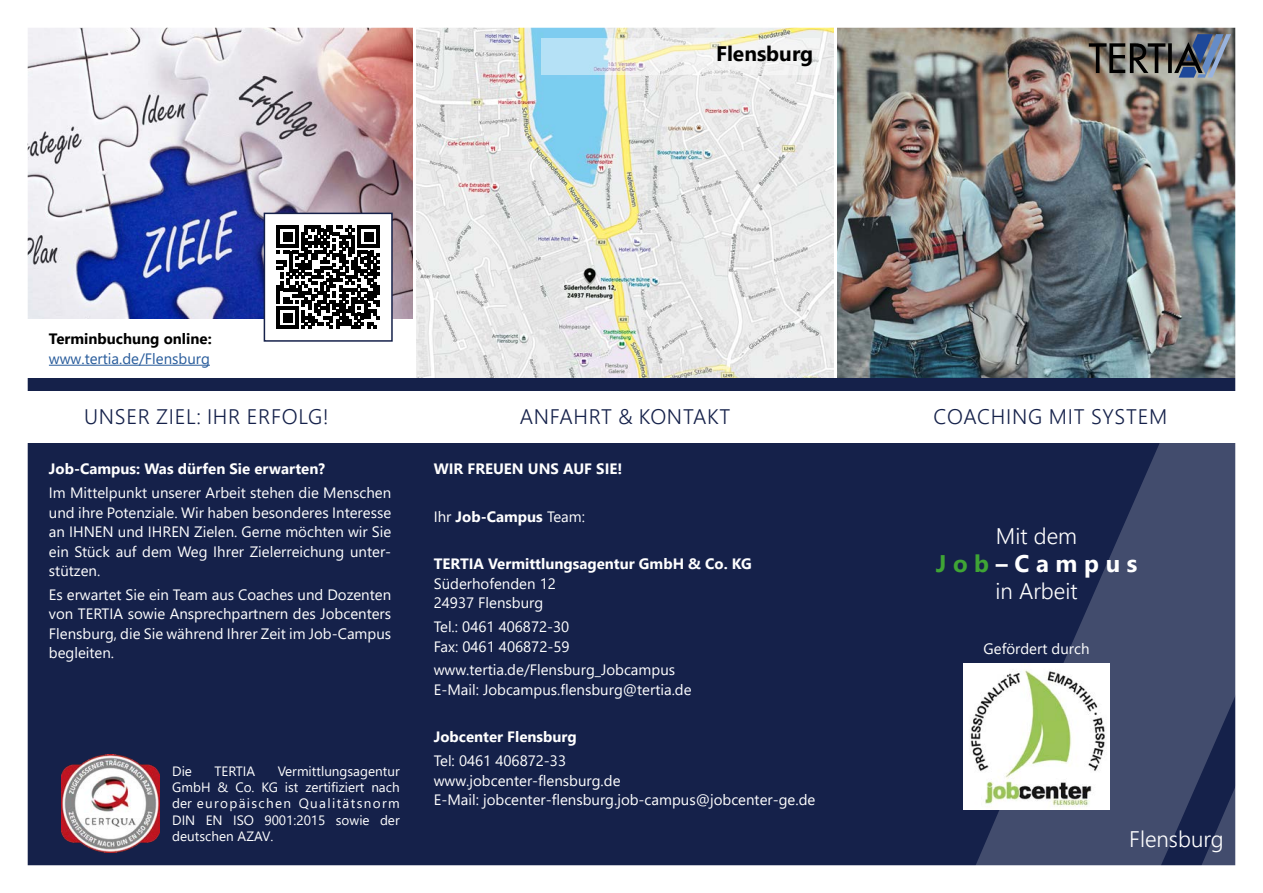
<style>
.page{position:relative;width:1263px;height:893px;background:#fff}
.page>*{position:absolute;margin:0;border:0;box-sizing:border-box;transform-origin:0 0}
.Headline_Title_2{font:700 24px "Segoe UI";color:#fff}
.Headline_Title_2-2{font:300 22.5px "Segoe UI";color:#fff}
.Headline_Blau_Klein{font:300 21px "Segoe UI";letter-spacing:.035em;color:#15214a}
.Stadt{font:700 21px "Segoe UI";color:#000}
.Fließtext{font:15px/19.5px "Segoe UI";color:#fff;text-align:justify}
.Text_Zeile_Links{font:15px/19.5px "Segoe UI";color:#fff}
.Text_Zeile_Links-2{font:700 15px/19.5px "Segoe UI";color:#fff}
.Headline_Column{font:700 15px "Segoe UI";color:#fff}
.terminland{font:15px/19.5px "Segoe UI";color:#275b9b}
.Zeritfizierung{font:13.5px/16.2px "Segoe UI";color:#fff;text-align:justify}
.s1{font-weight:700;color:#000}
.s2{font-weight:400}
.s3{color:#3fa535}
</style>
<div class="page">
<img style="left:27px;top:27px;width:1209px;height:839px">
<p class="terminland" style="left:49px;top:328px;width:164px"><span class="s1">Terminbuchung online: </span>www.tertia.de/Flensburg</p>
<p class="Stadt" style="left:716px;top:34px;width:99px">Flensburg</p>
<p class="Headline_Blau_Klein" style="left:84px;top:397px;width:246px">UNSER ZIEL: IHR ERFOLG!</p>
<p class="Headline_Blau_Klein" style="left:520px;top:397px;width:212px">ANFAHRT &amp; KONTAKT</p>
<p class="Headline_Blau_Klein" style="left:933px;top:397px;width:235px">COACHING MIT SYSTEM</p>
<p class="Headline_Column" style="left:49px;top:455px;width:278px">Job-Campus: Was dürfen Sie erwarten?</p>
<p class="Fließtext" style="left:49px;top:482px;width:344px">Im Mittelpunkt unserer Arbeit stehen die Menschen und ihre Potenziale. Wir haben besonderes Interesse an IHNEN und IHREN Zielen. Gerne möchten wir Sie ein Stück auf dem Weg Ihrer Zielerreichung unter&shy;stützen.</p>
<p class="Fließtext" style="left:49px;top:583px;width:344px">Es erwartet Sie ein Team aus Coaches und Dozenten von TERTIA sowie Ansprechpartnern des Jobcenters Flensburg, die Sie während Ihrer Zeit im Job-Campus begleiten.</p>
<p class="Zeritfizierung" style="left:172px;top:762px;width:229px;text-indent:105px">Vermittlungsagentur GmbH &amp; Co. KG ist zertifiziert nach der europäischen Qualitätsnorm DIN EN ISO 9001:2015 sowie der deutschen AZAV.</p>
<p class="Zeritfizierung" style="left:172px;top:762px;width:21px">Die</p>
<p class="Zeritfizierung" style="left:214px;top:762px;width:42px">TERTIA</p>
<p class="Headline_Column" style="left:434px;top:455px;width:190px">WIR FREUEN UNS AUF SIE!</p>
<p class="Text_Zeile_Links-2" style="left:434px;top:506px;width:153px"><span class="s2">Ihr</span> Job-Campus <span class="s2">Team:</span></p>
<p class="Text_Zeile_Links-2" style="left:434px;top:553px;width:320px">TERTIA Vermittlungsagentur GmbH &amp; Co. KG<br><span class="s2">Süderhofenden 12<br>24937 Flensburg</span></p>
<p class="Text_Zeile_Links" style="left:434px;top:616px;width:137px">Tel.: 0461 406872-30<br>Fax: 0461 406872-59</p>
<p class="Text_Zeile_Links" style="left:434px;top:659px;width:259px">www.tertia.de/Flensburg_Jobcampus<br>E-Mail: Jobcampus.flensburg@tertia.de</p>
<p class="Text_Zeile_Links-2" style="left:434px;top:726px;width:144px">Jobcenter Flensburg</p>
<p class="Text_Zeile_Links" style="left:434px;top:750px;width:383px">Tel: 0461 406872-33<br>www.jobcenter-flensburg.de<br>E-Mail: jobcenter-flensburg.job-campus@jobcenter-ge.de</p>
<p class="Headline_Title_2-2" style="left:996px;top:514px;width:83px">Mit dem</p>
<p class="Headline_Title_2" style="left:936px;top:541px;width:203px"><span class="s3">J o b</span> – C a m p u s</p>
<p class="Headline_Title_2-2" style="left:995px;top:570px;width:84px">in Arbeit</p>
<p class="Text_Zeile_Links" style="left:983px;top:638px;width:107px">Gefördert durch</p>
<p class="Headline_Title_2-2" style="left:1129px;top:818px;width:96px">Flensburg</p>
</div>
